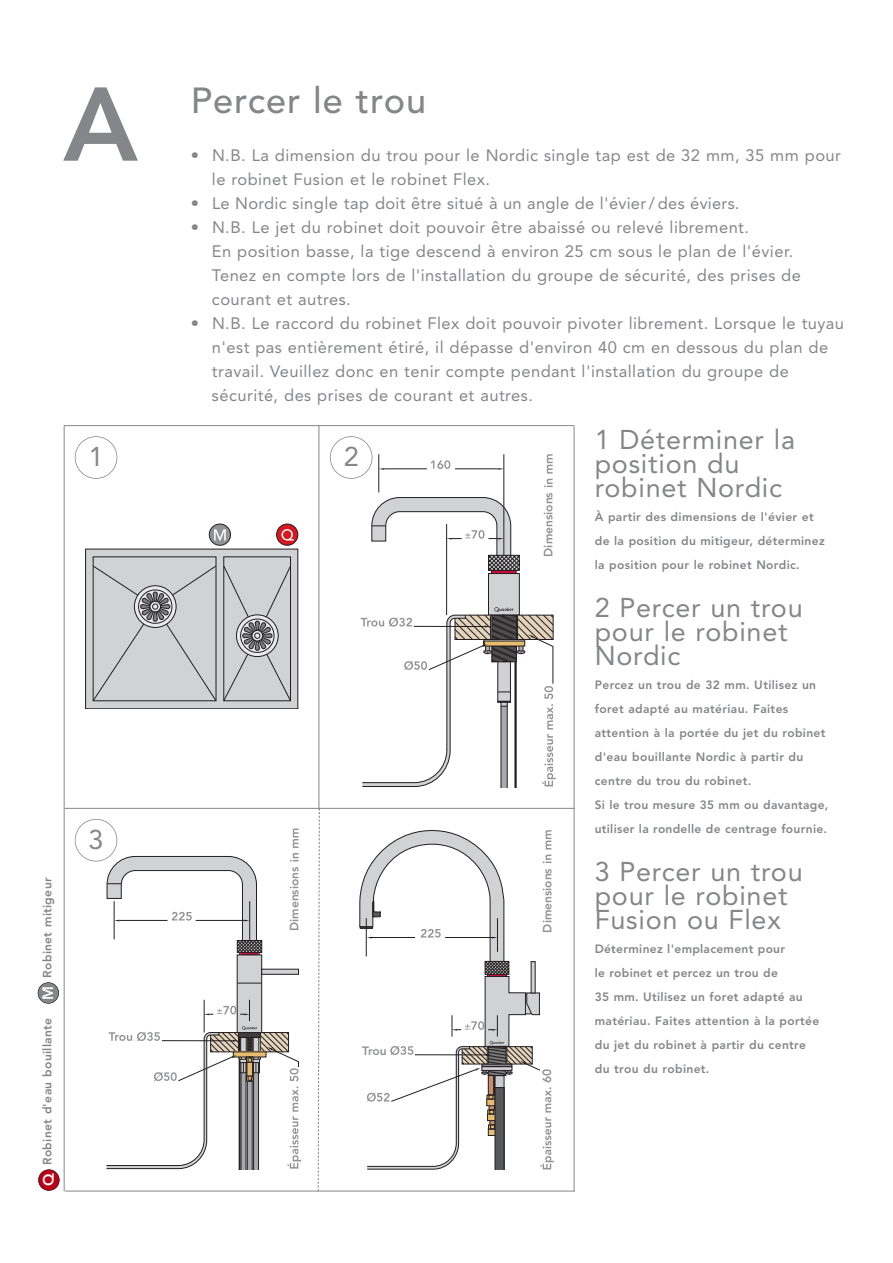
<style>
.page{position:relative;width:893px;height:1263px;background:#fff}
.page>*{position:absolute;margin:0;border:0;box-sizing:border-box;transform-origin:0 0}
.t1{font:800 103.5px "Avenir LT";color:#858689}
.t2{font:500 36px "Avenir LT";letter-spacing:.025em;color:#858689}
.t3{font:27px/24px "Avenir LT";letter-spacing:.025em;color:#858689}
.t4{font:16.5px/24px "Avenir LT";letter-spacing:.025em;color:#858689}
.t5{font:800 15px "Avenir LT";color:#fff}
.t6{font:800 12px/24px "Avenir LT";letter-spacing:.03em;color:#858689}
.t7{font:800 12px "Avenir LT";color:#919295}
.s1{font-size:15px;color:#fff}
</style>
<div class="page">
<div style="left:86px;top:549px;width:212px;height:160px;background:#d1d2d4"></div>
<div style="left:85px;top:549px;width:213px;height:160px;border:1px solid #231f20"></div>
<svg style="left:93px;top:565px;width:124px;height:136px"></svg>
<svg style="left:223px;top:565px;width:68px;height:136px"></svg>
<svg style="left:209px;top:524px;width:22px;height:21px"></svg>
<div style="left:209px;top:524px;width:22px;height:21px;border:1px solid #231f20;border-radius:50%"></div>
<svg style="left:214px;top:529px;width:12px;height:11px"></svg>
<svg style="left:277px;top:524px;width:21px;height:21px"></svg>
<div style="left:276px;top:524px;width:22px;height:21px;border:1px solid #231f20;border-radius:50%"></div>
<svg style="left:281px;top:529px;width:13px;height:11px"></svg>
<div style="left:75px;top:436px;width:42px;height:43px;border:2px solid #858689;border-radius:21px"></div>
<hr style="left:64px;top:425px;width:510px;height:1px;background:#858689">
<hr style="left:65px;top:808px;width:509px;height:1px;background:#858689">
<hr style="left:65px;top:1191px;width:510px;height:1px;background:#858689">
<hr style="left:64px;top:426px;width:1px;height:765px;background:#858689">
<hr style="left:319px;top:426px;width:1px;height:384px;background:#858689">
<hr style="left:574px;top:426px;width:1px;height:765px;background:#858689">
<div style="left:330px;top:436px;width:42px;height:43px;border:2px solid #858689;border-radius:21px"></div>
<svg style="left:431px;top:460px;width:19px;height:9px"></svg>
<svg style="left:498px;top:468px;width:6px;height:2px"></svg>
<hr style="left:455px;top:469px;width:43px;height:1px;background:#231f20">
<hr style="left:384px;top:469px;width:43px;height:1px;background:#231f20">
<hr style="left:504px;top:454px;width:1px;height:101px;background:#231f20">
<hr style="left:378px;top:454px;width:1px;height:38px;background:#231f20">
<svg style="left:361px;top:497px;width:195px;height:290px"></svg>
<svg style="left:544px;top:454px;width:9px;height:33px"></svg>
<svg style="left:360px;top:830px;width:194px;height:340px"></svg>
<div style="left:75px;top:819px;width:42px;height:42px;border:2px solid #858689;border-radius:21px"></div>
<div style="left:237px;top:955px;width:25px;height:77px;background:#d1d2d4"></div>
<div style="left:237px;top:955px;width:25px;height:78px;border:1px solid #231f20"></div>
<div style="left:262px;top:969px;width:37px;height:5px;background:#d1d2d4"></div>
<div style="left:261px;top:969px;width:38px;height:5px;border:1px solid #231f20"></div>
<svg style="left:237px;top:983px;width:25px;height:1px"></svg>
<svg style="left:107px;top:856px;width:155px;height:100px"></svg>
<svg style="left:106px;top:1000px;width:195px;height:170px"></svg>
<svg style="left:290px;top:828px;width:9px;height:33px"></svg>
<div style="left:38px;top:1169px;width:21px;height:21px;background:#ba0017;border-radius:10px"></div>
<div style="left:38px;top:1169px;width:22px;height:22px;border:1px solid #000;border-radius:11px"></div>
<div style="left:38px;top:982px;width:21px;height:21px;background:#858689;border-radius:10px"></div>
<div style="left:38px;top:982px;width:21px;height:21px;border:1px solid #000;border-radius:11px"></div>
<svg style="left:317px;top:808px;width:3px;height:383px"></svg>
<h1 class="t1" style="left:63px;top:82px;width:76px">A</h1>
<h2 class="t2" style="left:191px;top:85px;width:237px">Percer le trou</h2>
<p class="t4" style="left:212px;top:144px;width:630px;text-indent:-21px">• N.B. La dimension du trou pour le Nordic single tap est de 32 mm, 35 mm pour le robinet Fusion et le robinet Flex.</p>
<p class="t4" style="left:191px;top:192px;width:550px">• Le Nordic single tap doit être situé à un angle de l'évier / des éviers.</p>
<p class="t4" style="left:212px;top:216px;width:590px;text-indent:-21px">• N.B. Le jet du robinet doit pouvoir être abaissé ou relevé librement.<br>En position basse, la tige descend à environ 25 cm sous le plan de l'évier.<br>Tenez en compte lors de l'installation du groupe de sécurité, des prises de courant et autres.</p>
<p class="t4" style="left:212px;top:312px;width:634px;text-indent:-21px">• N.B. Le raccord du robinet Flex doit pouvoir pivoter librement. Lorsque le tuyau n'est pas entièrement étiré, il dépasse d'environ 40 cm en dessous du plan de travail. Veuillez donc en tenir compte pendant l'installation du groupe de sécurité, des prises de courant et autres.</p>
<h3 class="t3" style="left:89px;top:447px;width:17px">1</h3>
<h3 class="t3" style="left:344px;top:447px;width:17px">2</h3>
<p class="t6" style="left:36px;top:1000px;width:124px;rotate:-90deg"><span class="s1">M</span> Robinet mitigeur</p>
<p class="t6" style="left:36px;top:1165px;width:149px;rotate:-90deg">Robinet d'eau bouillante</p>
<p class="t5" style="left:42px;top:1186px;width:14px;rotate:-90deg">Q</p>
<h3 class="t3" style="left:89px;top:830px;width:17px">3</h3>
<p class="t7" style="left:289px;top:931px;width:66px;rotate:-90deg">Dimensions</p>
<p class="t7" style="left:362px;top:1045px;width:26px">Trou</p>
<p class="t7" style="left:543px;top:557px;width:66px;rotate:-90deg">Dimensions</p>
<p class="t7" style="left:542px;top:932px;width:66px;rotate:-90deg">Dimensions</p>
<p class="t7" style="left:542px;top:1083px;width:16px;rotate:-90deg">60</p>
<h3 class="t3" style="left:595px;top:430px;width:202px">1 Déterminer la position du robinet Nordic</h3>
<p class="t6" style="left:595px;top:506px;width:232px">À partir des dimensions de l'évier et de la position du mitigeur, déterminez la position pour le robinet Nordic.</p>
<h3 class="t3" style="left:595px;top:598px;width:209px">2 Percer un trou pour le robinet<br>Nordic</h3>
<p class="t6" style="left:595px;top:674px;width:235px">Percez un trou de 32 mm. Utilisez un foret adapté au matériau. Faites attention à la portée du jet du robinet d'eau bouillante Nordic à partir du centre du trou du robinet.<br>Si le trou mesure 35 mm ou davantage, utiliser la rondelle de centrage fournie.</p>
<h3 class="t3" style="left:595px;top:862px;width:209px">3 Percer un trou pour le robinet<br>Fusion ou Flex</h3>
<p class="t6" style="left:595px;top:938px;width:226px">Déterminez l'emplacement pour<br>le robinet et percez un trou de<br>35 mm. Utilisez un foret adapté au matériau. Faites attention à la portée du jet du robinet à partir du centre du trou du robinet.</p>
</div>
